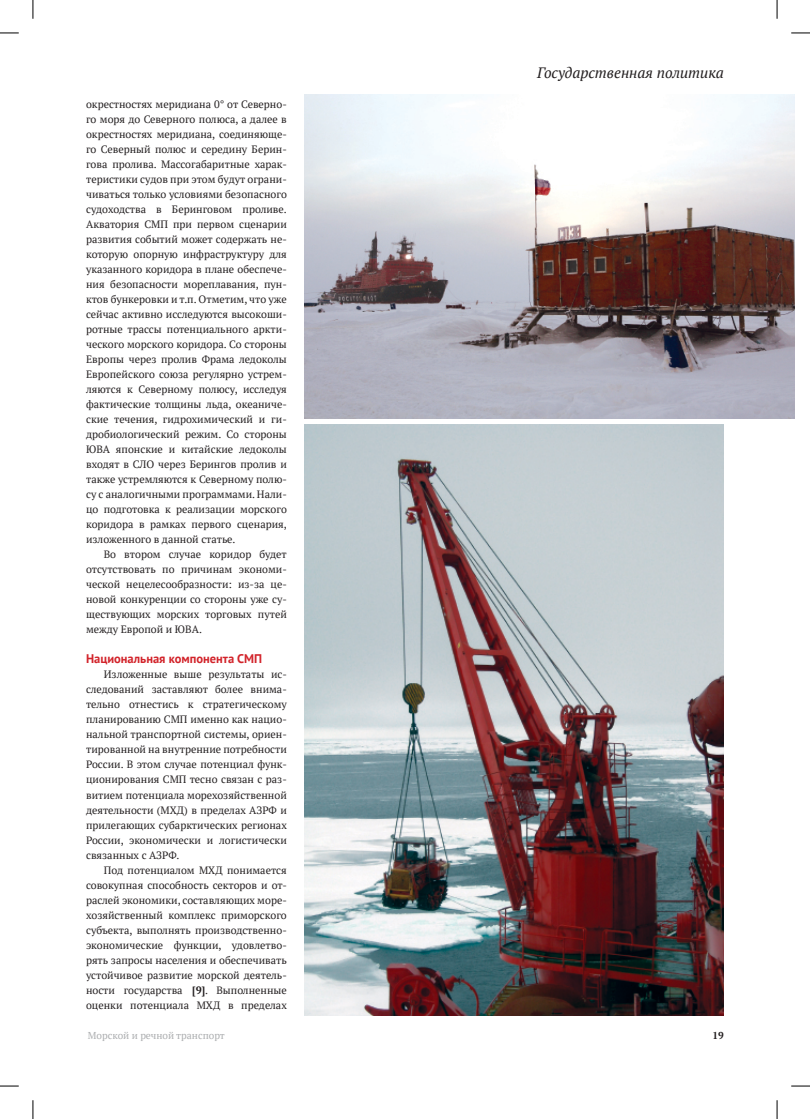
<style>
.page{position:relative;width:810px;height:1119px;background:#fff}
.page>*{position:absolute;margin:0;border:0;box-sizing:border-box;transform-origin:0 0}
.t1{font:italic 15px "PT Serif";color:#231f20}
.t2{font:700 12.5px "PT Sans";color:#d2232a}
.t3{font:10.62px/15px "PT Serif";color:#231f20;text-align:justify}
.t4{font:10px "PT Serif";color:#acaeb0}
.t5{font:700 10px "PT Serif";color:#231f20}
.s1{font-weight:700}
</style>
<div class="page">
<img style="left:305px;top:95px;width:490px;height:323px">
<img style="left:305px;top:424px;width:419px;height:590px">
<svg style="left:0;top:32px;width:19px;height:2px"></svg>
<svg style="left:791px;top:32px;width:19px;height:2px"></svg>
<svg style="left:0;top:1085px;width:19px;height:1px"></svg>
<svg style="left:791px;top:1085px;width:19px;height:1px"></svg>
<svg style="left:32px;top:0;width:2px;height:19px"></svg>
<svg style="left:32px;top:1100px;width:2px;height:18px"></svg>
<svg style="left:776px;top:0;width:2px;height:19px"></svg>
<svg style="left:776px;top:1100px;width:2px;height:18px"></svg>
<p class="t3" style="left:86px;top:97px;width:202px">окрестностях меридиана 0° от Северно&shy;го моря до Северного полюса, а далее в окрестностях меридиана, соединяюще&shy;го Северный полюс и середину Берин&shy;гова пролива. Массогабаритные харак&shy;теристики судов при этом будут ограни&shy;чиваться только условиями безопасного судоходства в Беринговом проливе.<br>Акватория СМП при первом сценарии развития событий может содержать не&shy;которую опорную инфраструктуру для указанного коридора в плане обеспече&shy;ния безопасности мореплавания, пун&shy;ктов бункеровки и т.п. Отметим, что уже сейчас активно исследуются высокоши&shy;ротные трассы потенциального аркти&shy;ческого морского коридора. Со стороны Европы через пролив Фрама ледоколы Европейского союза регулярно устрем&shy;ляются к Северному полюсу, исследуя фактические толщины льда, океаниче&shy;ские течения, гидрохимический и ги&shy;дробиологический режим. Со стороны ЮВА японские и китайские ледоколы входят в СЛО через Берингов пролив и также устремляются к Северному полю&shy;су с аналогичными программами. Нали&shy;цо подготовка к реализации морского коридора в рамках первого сценария, изложенного в данной статье.</p>
<p class="t3" style="left:86px;top:547px;width:202px;text-indent:18px">Во втором случае коридор будет отсутствовать по причинам экономи&shy;ческой нецелесообразности: из-за це&shy;новой конкуренции со стороны уже су&shy;ществующих морских торговых путей между Европой и ЮВА.</p>
<p class="t2" style="left:86px;top:650px;width:178px">Национальная компонента СМП</p>
<p class="t3" style="left:86px;top:667px;width:202px;text-indent:18px">Изложенные выше результаты ис&shy;следований заставляют более внима&shy;тельно отнестись к стратегическому планированию СМП именно как нацио&shy;нальной транспортной системы, ориен&shy;тированной на внутренние потребности России. В этом случае потенциал функ&shy;ционирования СМП тесно связан с раз&shy;витием потенциала морехозяйственной деятельности (МХД) в пределах АЗРФ и прилегающих субарктических регионах России, экономически и логистически связанных с АЗРФ.</p>
<p class="t3" style="left:86px;top:862px;width:202px;text-indent:18px">Под потенциалом МХД понимается совокупная способность секторов и от&shy;раслей экономики, составляющих море&shy;хозяйственный комплекс приморского субъекта, выполнять производственно&shy;экономические функции, удовлетво&shy;рять запросы населения и обеспечивать устойчивое развитие морской деятель&shy;ности государства <span class="s1">[9]</span>. Выполненные оценки потенциала МХД в пределах</p>
<h1 class="t1" style="left:537px;top:63px;width:188px">Государственная политика</h1>
<p class="t4" style="left:88px;top:1028px;width:138px">Морской и речной транспорт</p>
<p class="t5" style="left:713px;top:1028px;width:13px">19</p>
</div>
